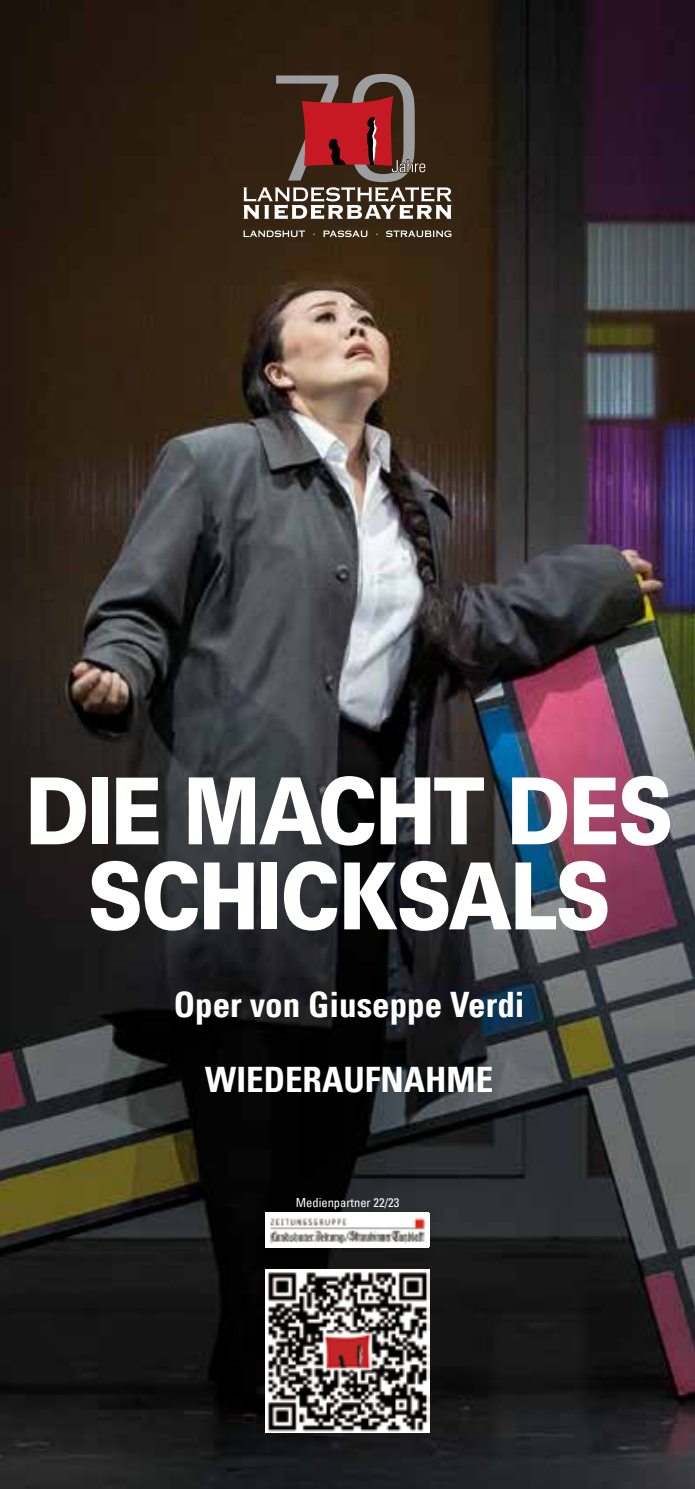
<style>
.page{position:relative;width:695px;height:1489px;background:#fff}
.page>*{position:absolute;margin:0;border:0;box-sizing:border-box;transform-origin:0 0}
.t1{font:900 92.5px/85px "Univers LT Pro 75";letter-spacing:-.025em;color:#fff;text-align:center;scale:.83 1}
.t2{font:35px/75px "Univers Com 67 Bold Cond";color:#fff;text-align:center}
.t3{font:condensed 12.5px "Univers Com 57";color:#fff}
</style>
<div class="page">
<img style="left:0;top:0;width:694px;height:1488px">
<div style="left:259px;top:1206px;width:179px;height:50px;background:#000;opacity:.15"></div>
<div style="left:266px;top:1212px;width:163px;height:35px;background:#fff"></div>
<img style="left:269px;top:1218px;width:156px;height:26px">
<img style="left:266px;top:1269px;width:163px;height:162px">
<svg style="left:243px;top:230px;width:62px;height:7px"></svg>
<svg style="left:323px;top:230px;width:44px;height:7px"></svg>
<svg style="left:386px;top:230px;width:65px;height:7px"></svg>
<svg style="left:243px;top:74px;width:208px;height:145px;background:#674037"></svg>
<h1 class="t1" style="left:25px;top:764px;width:782px">DIE MACHT DES<br>SCHICKSALS</h1>
<p class="t2" style="left:174px;top:966px;width:352px">Oper von Giuseppe Verdi<br>WIEDERAUFNAHME</p>
<p class="t3" style="left:296px;top:1194px;width:105px">Medienpartner 22/23</p>
</div>
